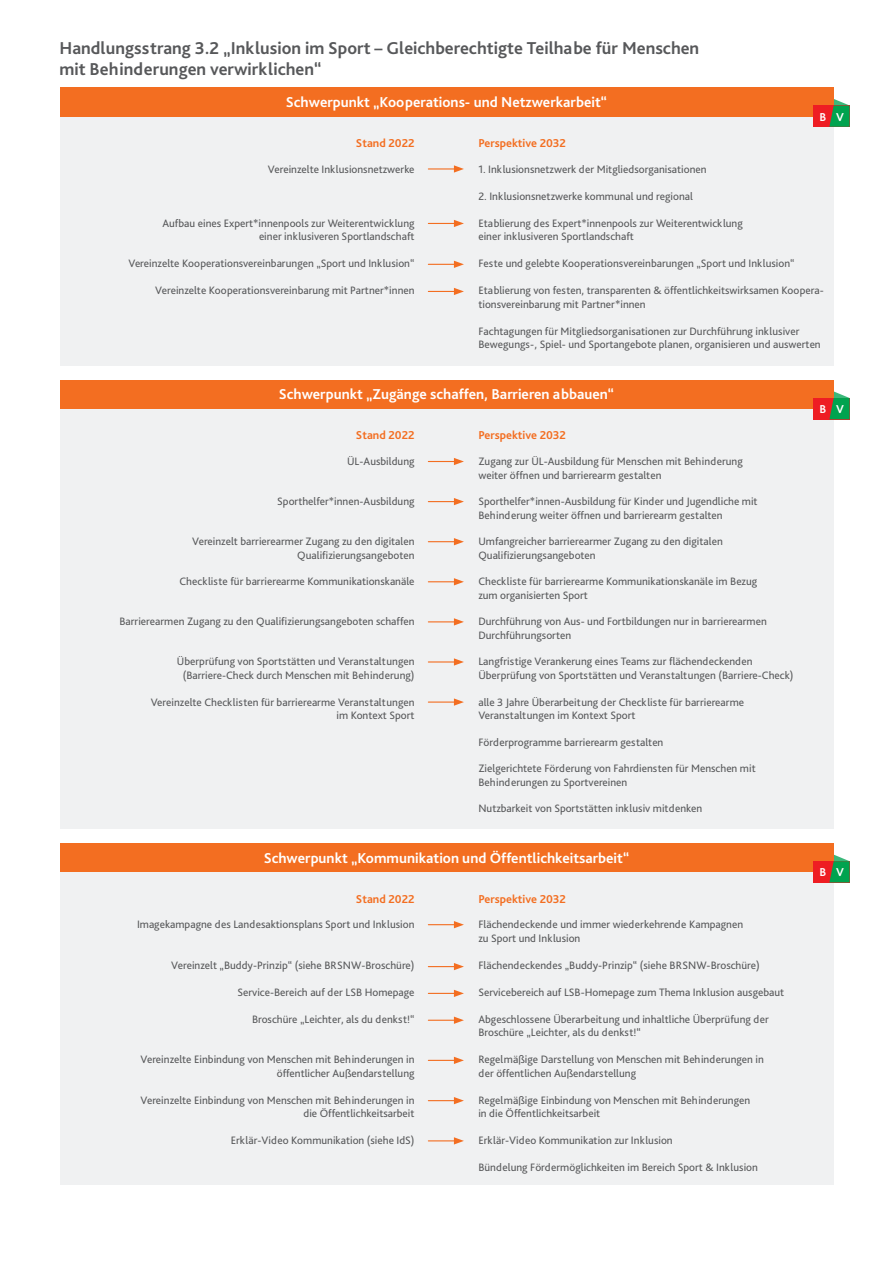
<style>
.page{position:relative;width:893px;height:1263px;background:#fff}
.page>*{position:absolute;margin:0;border:0;box-sizing:border-box;transform-origin:0 0}
.t1{font:700 18px/21px "Bliss Pro";color:#57585a}
.t2{font:700 15px "Bliss Pro";color:#fff}
.t3{font:700 12px "Bliss Pro";color:#f36e21}
.t4{font:700 12px "Bliss Pro";color:#fff}
.t5{font:11.25px/13.4px "Bliss Pro";color:#57585a}
</style>
<div class="page">
<div style="left:60px;top:88px;width:773px;height:29px;background:#f36e21"></div>
<div style="left:60px;top:843px;width:773px;height:30px;background:#f36e21"></div>
<div style="left:60px;top:380px;width:773px;height:30px;background:#f36e21"></div>
<div style="left:60px;top:117px;width:773px;height:249px;background:#f0f1f2"></div>
<div style="left:60px;top:873px;width:773px;height:312px;background:#f0f1f2"></div>
<div style="left:60px;top:410px;width:773px;height:419px;background:#f0f1f2"></div>
<hr style="left:428px;top:168px;width:28px;height:2px;background:#f36e21">
<svg style="left:454px;top:165px;width:10px;height:8px"></svg>
<svg style="left:428px;top:921px;width:36px;height:7px"></svg>
<svg style="left:428px;top:458px;width:36px;height:7px"></svg>
<svg style="left:428px;top:220px;width:36px;height:7px"></svg>
<svg style="left:428px;top:963px;width:36px;height:7px"></svg>
<svg style="left:428px;top:990px;width:36px;height:7px"></svg>
<svg style="left:428px;top:1016px;width:36px;height:8px"></svg>
<svg style="left:428px;top:1057px;width:36px;height:7px"></svg>
<svg style="left:428px;top:1097px;width:36px;height:7px"></svg>
<svg style="left:428px;top:1137px;width:36px;height:7px"></svg>
<svg style="left:428px;top:498px;width:36px;height:7px"></svg>
<svg style="left:428px;top:261px;width:36px;height:7px"></svg>
<svg style="left:428px;top:538px;width:36px;height:7px"></svg>
<svg style="left:428px;top:618px;width:36px;height:7px"></svg>
<svg style="left:428px;top:288px;width:36px;height:7px"></svg>
<svg style="left:428px;top:578px;width:36px;height:7px"></svg>
<svg style="left:428px;top:658px;width:36px;height:8px"></svg>
<hr style="left:428px;top:701px;width:28px;height:2px;background:#f36e21">
<svg style="left:454px;top:698px;width:10px;height:8px"></svg>
<div style="left:813px;top:105px;width:37px;height:22px;background:#ee1d23"></div>
<div style="left:813px;top:861px;width:37px;height:21px;background:#ee1d23"></div>
<div style="left:813px;top:398px;width:37px;height:21px;background:#ee1d23"></div>
<svg style="left:829px;top:98px;width:21px;height:29px"></svg>
<svg style="left:829px;top:854px;width:21px;height:28px"></svg>
<svg style="left:829px;top:390px;width:21px;height:29px"></svg>
<h1 class="t1" style="left:60px;top:39px;width:641px">Handlungsstrang 3.2 „Inklusion im Sport – Gleichberechtigte Teilhabe für Menschen mit Behinderungen verwirklichen“</h1>
<h2 class="t2" style="left:286px;top:96px;width:323px">Schwerpunkt „Kooperations- und Netzwerkarbeit“</h2>
<p class="t3" style="left:356px;top:138px;width:60px">Stand 2022</p>
<p class="t3" style="left:478px;top:138px;width:89px">Perspektive 2032</p>
<p class="t4" style="left:819px;top:112px;width:8px">B</p>
<p class="t5" style="left:268px;top:163px;width:148px">Vereinzelte Inklusionsnetzwerke</p>
<p class="t5" style="left:162px;top:217px;width:254px;text-align:right">Aufbau eines Expert*innenpools zur Weiterentwicklung einer inklusiveren Sportlandschaft</p>
<p class="t5" style="left:128px;top:258px;width:288px">Vereinzelte Kooperationsvereinbarungen „Sport und Inklusion“</p>
<p class="t5" style="left:155px;top:285px;width:261px">Vereinzelte Kooperationsvereinbarung mit Partner*innen</p>
<p class="t5" style="left:478px;top:163px;width:230px">1. Inklusionsnetzwerk der Mitgliedsorganisationen</p>
<p class="t5" style="left:478px;top:190px;width:216px">2. Inklusionsnetzwerke kommunal und regional</p>
<p class="t5" style="left:478px;top:217px;width:266px">Etablierung des Expert*innenpools zur Weiterentwicklung einer inklusiveren Sportlandschaft</p>
<p class="t5" style="left:478px;top:258px;width:318px">Feste und gelebte Kooperationsvereinbarungen „Sport und Inklusion“</p>
<p class="t5" style="left:478px;top:285px;width:347px">Etablierung von festen, transparenten &amp; öffentlichkeitswirksamen Koopera&shy;tionsvereinbarung mit Partner*innen</p>
<p class="t5" style="left:478px;top:325px;width:344px">Fachtagungen für Mitgliedsorganisationen zur Durchführung inklusiver<br>Bewegungs-, Spiel- und Sportangebote planen, organisieren und auswerten</p>
<p class="t4" style="left:836px;top:112px;width:9px">V</p>
<h2 class="t2" style="left:279px;top:389px;width:337px">Schwerpunkt „Zugänge schaffen, Barrieren abbauen“</h2>
<p class="t3" style="left:356px;top:431px;width:60px">Stand 2022</p>
<p class="t5" style="left:347px;top:456px;width:69px">ÜL-Ausbildung</p>
<p class="t5" style="left:277px;top:496px;width:139px">Sporthelfer*innen-Ausbildung</p>
<p class="t5" style="left:192px;top:536px;width:224px;text-align:right">Vereinzelt barrierearmer Zugang zu den digitalen<br>Qualifizierungsangeboten</p>
<p class="t5" style="left:180px;top:576px;width:237px">Checkliste für barrierearme Kommunikationskanäle</p>
<p class="t5" style="left:119px;top:616px;width:297px">Barrierearmen Zugang zu den Qualifizierungsangeboten schaffen</p>
<p class="t5" style="left:177px;top:656px;width:239px;text-align:center">Überprüfung von Sportstätten und Veranstaltungen (Barriere-Check durch Menschen mit Behinderung)</p>
<p class="t5" style="left:151px;top:696px;width:265px;text-align:right">Vereinzelte Checklisten für barrierearme Veranstaltungen im Kontext Sport</p>
<p class="t3" style="left:478px;top:431px;width:89px">Perspektive 2032</p>
<p class="t5" style="left:478px;top:456px;width:266px">Zugang zur ÜL-Ausbildung für Menschen mit Behinderung weiter öffnen und barrierearm gestalten</p>
<p class="t5" style="left:478px;top:496px;width:281px">Sporthelfer*innen-Ausbildung für Kinder und Jugendliche mit<br>Behinderung weiter öffnen und barrierearm gestalten</p>
<p class="t5" style="left:478px;top:536px;width:246px">Umfangreicher barrierearmer Zugang zu den digitalen<br>Qualifizierungsangeboten</p>
<p class="t5" style="left:478px;top:576px;width:280px">Checkliste für barrierearme Kommunikationskanäle im Bezug zum organisierten Sport</p>
<p class="t5" style="left:478px;top:616px;width:290px">Durchführung von Aus- und Fortbildungen nur in barrierearmen<br>Durchführungsorten</p>
<p class="t5" style="left:478px;top:656px;width:317px">Langfristige Verankerung eines Teams zur flächendeckenden<br>Überprüfung von Sportstätten und Veranstaltungen (Barriere-Check)</p>
<p class="t5" style="left:478px;top:696px;width:267px">alle 3 Jahre Überarbeitung der Checkliste für barrierearme<br>Veranstaltungen im Kontext Sport</p>
<p class="t5" style="left:478px;top:736px;width:187px">Förderprogramme barrierearm gestalten</p>
<p class="t5" style="left:478px;top:763px;width:279px">Zielgerichtete Förderung von Fahrdiensten für Menschen mit<br>Behinderungen zu Sportvereinen</p>
<p class="t5" style="left:478px;top:803px;width:225px">Nutzbarkeit von Sportstätten inklusiv mitdenken</p>
<h2 class="t2" style="left:264px;top:852px;width:367px">Schwerpunkt „Kommunikation und Öffentlichkeitsarbeit“</h2>
<p class="t3" style="left:356px;top:894px;width:60px">Stand 2022</p>
<p class="t5" style="left:137px;top:919px;width:279px">Imagekampagne des Landesaktionsplans Sport und Inklusion</p>
<p class="t5" style="left:171px;top:959px;width:245px">Vereinzelt „Buddy-Prinzip“ (siehe BRSNW-Broschüre)</p>
<p class="t5" style="left:237px;top:986px;width:179px">Service-Bereich auf der LSB Homepage</p>
<p class="t5" style="left:252px;top:1013px;width:164px">Broschüre „Leichter, als du denkst!“</p>
<p class="t5" style="left:141px;top:1054px;width:276px;text-align:right">Vereinzelte Einbindung von Menschen mit Behinderungen in öffentlicher Außendarstellung</p>
<p class="t5" style="left:141px;top:1094px;width:276px;text-align:right">Vereinzelte Einbindung von Menschen mit Behinderungen in die Öffentlichkeitsarbeit</p>
<p class="t5" style="left:231px;top:1135px;width:185px">Erklär-Video Kommunikation (siehe IdS)</p>
<p class="t3" style="left:478px;top:894px;width:89px">Perspektive 2032</p>
<p class="t5" style="left:478px;top:919px;width:266px">Flächendeckende und immer wiederkehrende Kampagnen zu Sport und Inklusion</p>
<p class="t5" style="left:478px;top:959px;width:283px">Flächendeckendes „Buddy-Prinzip“ (siehe BRSNW-Broschüre)</p>
<p class="t5" style="left:478px;top:986px;width:307px">Servicebereich auf LSB-Homepage zum Thema Inklusion ausgebaut</p>
<p class="t5" style="left:478px;top:1013px;width:292px">Abgeschlossene Überarbeitung und inhaltliche Überprüfung der<br>Broschüre „Leichter, als du denkst!“</p>
<p class="t5" style="left:478px;top:1054px;width:287px">Regelmäßige Darstellung von Menschen mit Behinderungen in der öffentlichen Außendarstellung</p>
<p class="t5" style="left:478px;top:1094px;width:273px">Regelmäßige Einbindung von Menschen mit Behinderungen in die Öffentlichkeitsarbeit</p>
<p class="t5" style="left:478px;top:1135px;width:196px">Erklär-Video Kommunikation zur Inklusion</p>
<p class="t5" style="left:478px;top:1162px;width:281px">Bündelung Fördermöglichkeiten im Bereich Sport &amp; Inklusion</p>
<p class="t4" style="left:819px;top:405px;width:8px">B</p>
<p class="t4" style="left:836px;top:405px;width:9px">V</p>
<p class="t4" style="left:819px;top:868px;width:8px">B</p>
<p class="t4" style="left:836px;top:868px;width:9px">V</p>
</div>
